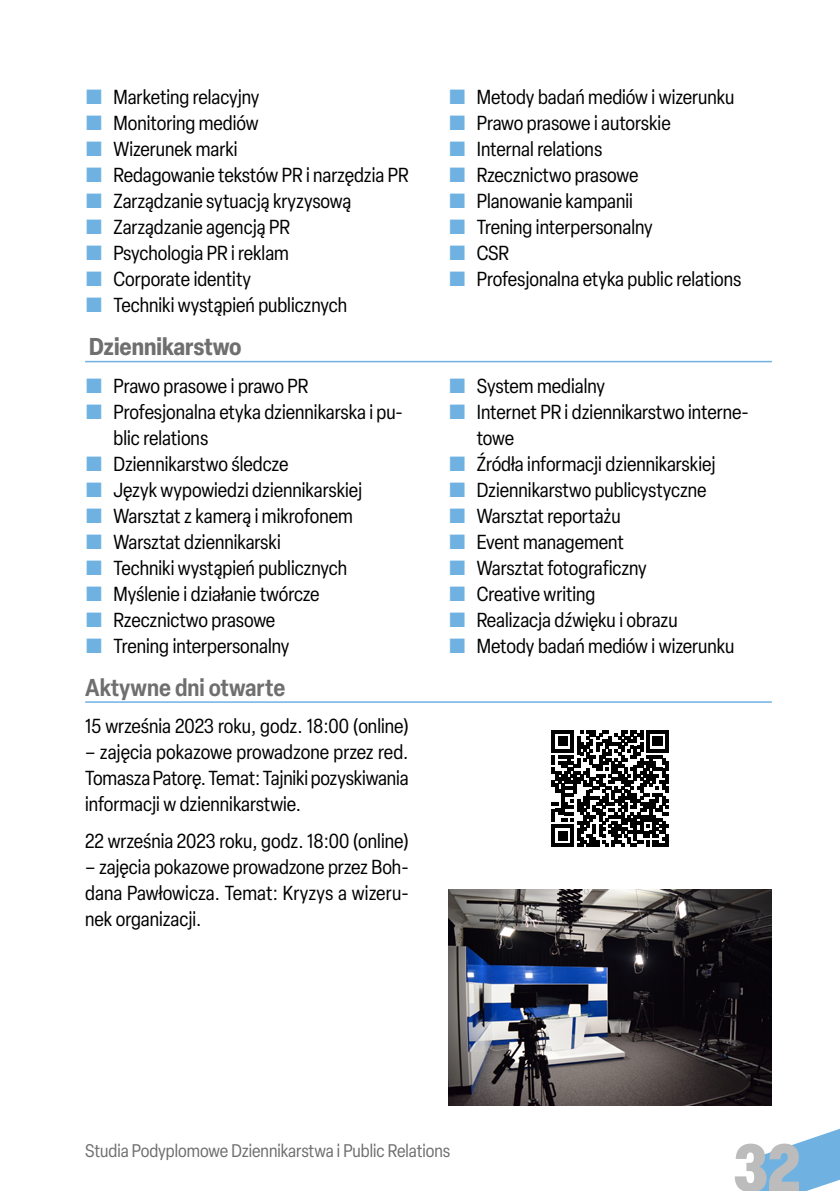
<style>
.page{position:relative;width:840px;height:1191px;background:#fff}
.page>*{position:absolute;margin:0;border:0;box-sizing:border-box;transform-origin:0 0}
.t1{font:900 condensed 66px "Elza";color:#bcbcbc}
.t2{font:600 condensed 24px "Elza";color:#706f6f}
.t3{font:700 condensed 24px "Elza";color:#706f6f}
.t4{font:condensed 20px/26px "Elza";color:#000}
.t5{font:condensed 18px "Elza";color:#706f6f}
</style>
<div class="page">
<svg style="left:755px;top:1129px;width:84px;height:62px"></svg>
<hr style="left:85px;top:361px;width:686px;height:1px;background:#6fb2e2">
<hr style="left:85px;top:701px;width:686px;height:2px;background:#6fb2e2">
<img style="left:448px;top:890px;width:323px;height:216px">
<svg style="left:551px;top:730px;width:117px;height:116px"></svg>
<p class="t4" style="left:113px;top:84px;width:296px">Marketing relacyjny<br>Monitoring mediów<br>Wizerunek marki<br>Redagowanie tekstów PR i narzędzia PR<br>Zarządzanie sytuacją kryzysową<br>Zarządzanie agencją PR<br>Psychologia PR i reklam<br>Corporate identity<br>Techniki wystąpień publicznych</p>
<p class="t4" style="left:476px;top:84px;width:266px">Metody badań mediów i wizerunku<br>Prawo prasowe i autorskie<br>Internal relations<br>Rzecznictwo prasowe<br>Planowanie kampanii<br>Trening interpersonalny<br>CSR<br>Profesjonalna etyka public relations</p>
<p class="t3" style="left:89px;top:330px;width:154px">Dziennikarstwo</p>
<p class="t4" style="left:113px;top:372px;width:291px">Prawo prasowe i prawo PR<br>Profesjonalna etyka dziennikarska i pu&shy;blic relations<br>Dziennikarstwo śledcze<br>Język wypowiedzi dziennikarskiej<br>Warsztat z kamerą i mikrofonem<br>Warsztat dziennikarski<br>Techniki wystąpień publicznych<br>Myślenie i działanie twórcze<br>Rzecznictwo prasowe<br>Trening interpersonalny</p>
<p class="t4" style="left:476px;top:372px;width:273px">System medialny<br>Internet PR i dziennikarstwo interne&shy;towe<br>Źródła informacji dziennikarskiej<br>Dziennikarstwo publicystyczne<br>Warsztat reportażu<br>Event management<br>Warsztat fotograficzny<br>Creative writing<br>Realizacja dźwięku i obrazu<br>Metody badań mediów i wizerunku</p>
<p class="t2" style="left:85px;top:670px;width:201px">Aktywne dni otwarte</p>
<p class="t4" style="left:85px;top:712px;width:325px">15 września 2023 roku, godz. 18:00 (online)</p>
<p class="t4" style="left:85px;top:738px;width:325px;text-align:justify">– zajęcia pokazowe prowadzone przez red.<br>Tomasza Patorę. Temat: Tajniki pozyskiwania informacji w dziennikarstwie.</p>
<p class="t4" style="left:85px;top:828px;width:325px">22 września 2023 roku, godz. 18:00 (online)</p>
<p class="t4" style="left:85px;top:854px;width:325px;text-align:justify">– zajęcia pokazowe prowadzone przez Boh&shy;dana Pawłowicza. Temat: Kryzys a wizeru&shy;nek organizacji.</p>
<p class="t5" style="left:85px;top:1138px;width:366px">Studia Podyplomowe Dziennikarstwa i Public Relations</p>
<h1 class="t1" style="left:733px;top:1120px;width:68px">32</h1>
</div>
